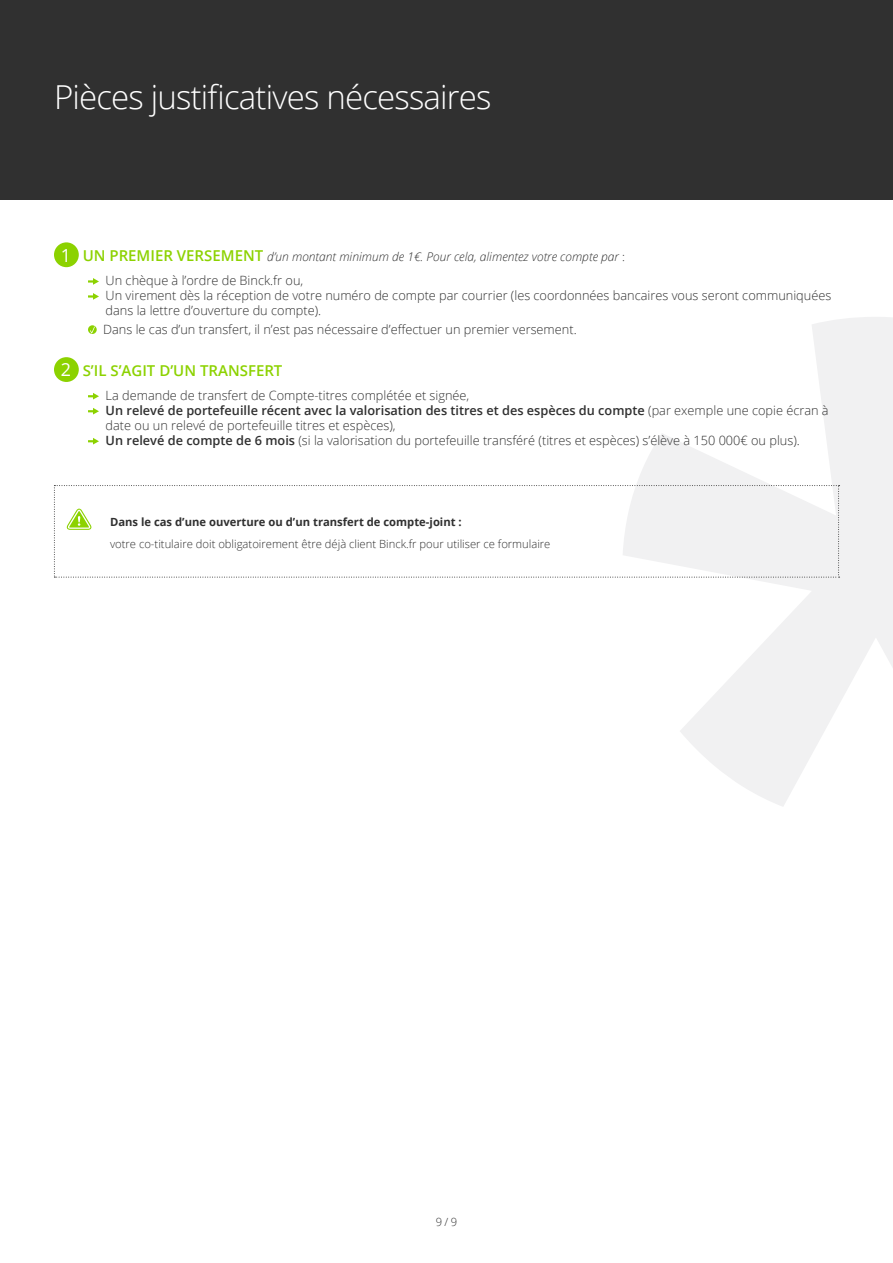
<style>
.page{position:relative;width:893px;height:1263px;background:#fff}
.page>*{position:absolute;margin:0;border:0;box-sizing:border-box;transform-origin:0 0}
.t1{font:300 33px "Open Sans";letter-spacing:-.025em;color:#fff}
.t2{font:600 15px "Open Sans";color:#8cd200}
.t3{font:300 12.75px/15px "Open Sans";color:#303030}
.t4{font:italic 300 12px "Open Sans";color:#303030}
.t5{font:300 11.25px "Open Sans";color:#303030}
.t6{font:700 11.25px "Open Sans";color:#303030}
.s1{font-weight:400;font-style:normal;font-size:18px;color:#fff}
.s2{font-weight:600;font-style:normal;font-size:15px;color:#8cd200}
.s3{font-style:normal}
.s4{font-weight:400;font-size:18px;color:#fff}
.s5{font-weight:600}
</style>
<div class="page">
<svg style="left:636px;top:317px;width:257px;height:489px"></svg>
<div style="left:0;top:0;width:893px;height:200px;background:#303030"></div>
<div style="left:54px;top:242px;width:25px;height:25px;background:#8cd200;border-radius:50%"></div>
<svg style="left:88px;top:278px;width:11px;height:7px"></svg>
<svg style="left:88px;top:293px;width:11px;height:7px"></svg>
<svg style="left:88px;top:325px;width:9px;height:9px"></svg>
<svg style="left:90px;top:327px;width:5px;height:6px"></svg>
<div style="left:54px;top:357px;width:25px;height:25px;background:#8cd200;border-radius:50%"></div>
<svg style="left:88px;top:393px;width:11px;height:6px"></svg>
<svg style="left:88px;top:408px;width:11px;height:6px"></svg>
<svg style="left:88px;top:438px;width:11px;height:6px"></svg>
<svg style="left:54px;top:485px;width:786px;height:93px"></svg>
<h1 class="t1" style="left:54px;top:74px;width:439px">Pièces justificatives nécessaires</h1>
<p class="t4" style="left:61px;top:249px;width:566px"><span class="s1">1</span> <span class="s2">UN PREMIER VERSEMENT</span> d’un montant minimum de 1€. Pour cela, alimentez votre compte par <span class="s3">:</span></p>
<p class="t3" style="left:106px;top:272px;width:727px">Un chèque à l’ordre de Binck.fr ou,<br>Un virement dès la réception de votre numéro de compte par courrier (les coordonnées bancaires vous seront communiquées dans la lettre d’ouverture du compte).</p>
<p class="t3" style="left:103px;top:321px;width:475px">Dans le cas d’un transfert, il n’est pas nécessaire d’effectuer un premier versement.</p>
<p class="t2" style="left:61px;top:360px;width:223px"><span class="s4">2</span> S’IL S’AGIT D’UN TRANSFERT</p>
<p class="t3" style="left:106px;top:387px;width:725px">La demande de transfert de Compte-titres complétée et signée,<br><span class="s5">Un relevé de portefeuille récent avec la valorisation des titres et des espèces du compte</span> (par exemple une copie écran à date ou un relevé de portefeuille titres et espèces),<br><span class="s5">Un relevé de compte de 6 mois</span> (si la valorisation du portefeuille transféré (titres et espèces) s’élève à 150 000€ ou plus).</p>
<p class="t6" style="left:110px;top:513px;width:353px">Dans le cas d’une ouverture ou d’un transfert de compte-joint :</p>
<p class="t5" style="left:110px;top:536px;width:442px">votre co-titulaire doit obligatoirement être déjà client Binck.fr pour utiliser ce formulaire</p>
<p class="t5" style="left:436px;top:1214px;width:23px">9 / 9</p>
</div>
